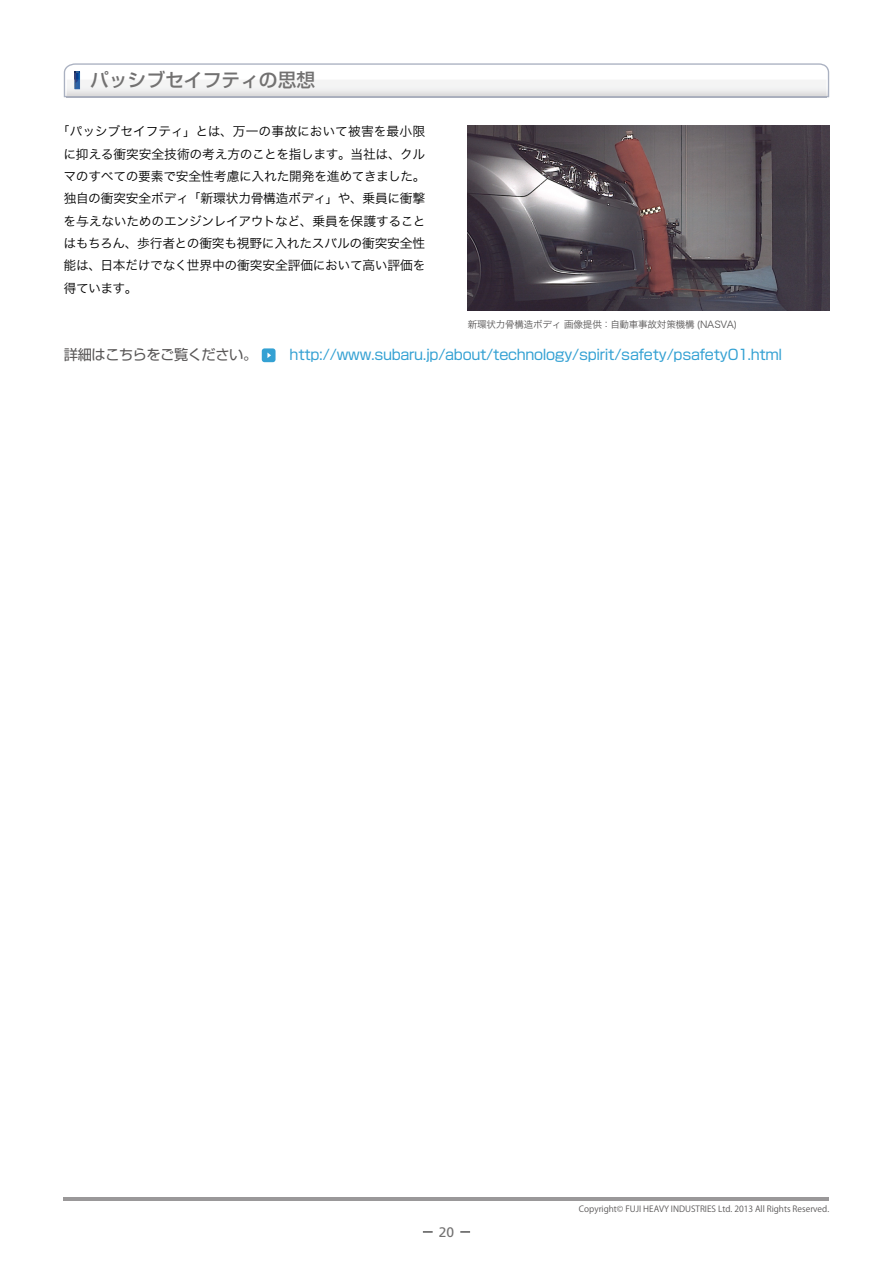
<style>
.page{position:relative;width:893px;height:1263px;background:#fff}
.page>*{position:absolute;margin:0;border:0;box-sizing:border-box;transform-origin:0 0}
.t1{font:500 18.75px "Shin Go Pro";color:#727171}
.t2{font:14.25px "Shin Go Pro";letter-spacing:-.02em;color:#34a1d3}
.t3{font:14.25px "Shin Go Pro";letter-spacing:-.035em;color:#595757}
.t4{font:13.8px "Frutiger";color:#727171}
.t5{font:12.75px/22.4px "Hira Kaku Pro W3";letter-spacing:-.02em;color:#000;text-align:justify}
.t6{font:9.6px "Hira Kaku Pro W3";letter-spacing:-.02em;color:#595757}
.t7{font:8.55px "Koz Go Pro";color:#595757}
</style>
<div class="page">
<hr style="left:64px;top:1198px;width:765px;height:3px;background:#9a9899">
<svg style="left:64px;top:63px;width:765px;height:34px"></svg>
<div style="left:262px;top:348px;width:14px;height:14px;background:#34a1d3;border-radius:3px"></div>
<svg style="left:267px;top:352px;width:4px;height:6px"></svg>
<img style="left:468px;top:125px;width:361px;height:185px">
<h1 class="t1" style="left:90px;top:65px;width:227px">パッシブセイフティの思想</h1>
<p class="t5" style="left:63px;top:120px;width:364px;text-indent:-7px">「パッシブセイフティ」とは、万一の事故において被害を最小限に抑える衝突安全技術の考え方のことを指します。当社は、クルマのすべての要素で安全性考慮に入れた開発を進めてきました。独自の衝突安全ボディ「新環状力骨構造ボディ」や、乗員に衝撃を与えないためのエンジンレイアウトなど、乗員を保護することはもちろん、歩行者との衝突も視野に入れたスバルの衝突安全性能は、日本だけでなく世界中の衝突安全評価において高い評価を得ています。</p>
<p class="t6" style="left:468px;top:316px;width:271px">新環状力骨構造ボディ 画像提供：自動車事故対策機構 (NASVA)</p>
<p class="t3" style="left:64px;top:343px;width:195px">詳細はこちらをご覧ください。</p>
<p class="t2" style="left:290px;top:343px;width:494px">http://www.subaru.jp/about/technology/spirit/safety/psafety01.html</p>
<p class="t4" style="left:439px;top:1224px;width:17px">20</p>
<p class="t7" style="left:579px;top:1203px;width:252px">Copyright© FUJI HEAVY INDUSTRIES Ltd. 2013 All Rights Reserved.</p>
</div>
